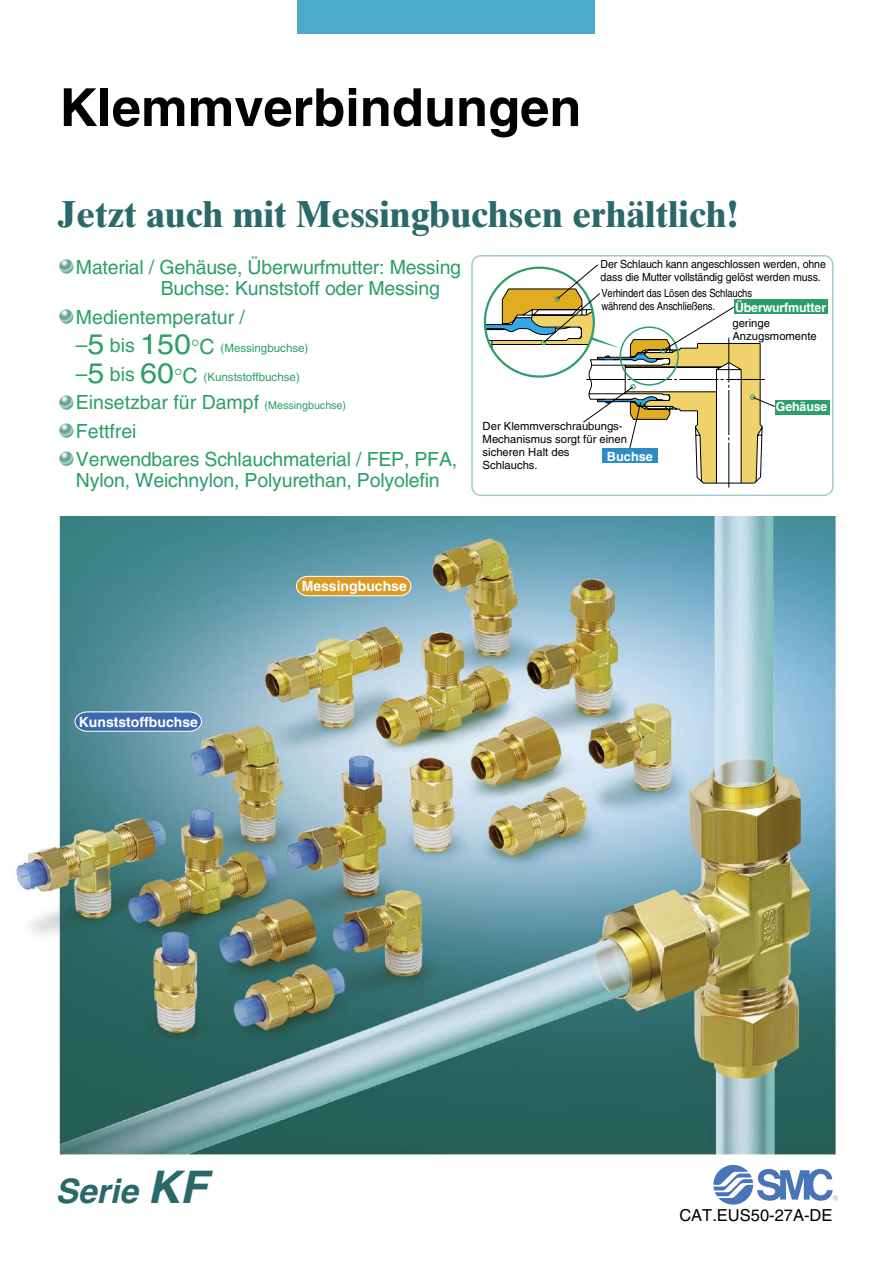
<style>
.page{position:relative;width:893px;height:1263px;background:#fff}
.page>*{position:absolute;margin:0;border:0;box-sizing:border-box;transform-origin:0 0}
.t1{font:700 52.5px "Helvetica";color:#000}
.t2{font:700 37.5px "Times Ten";color:#2a6969}
.t3{font:italic 700 33.75px "Helvetica";color:#2a6969}
.t4{font:19.5px/28.5px "Helvetica";letter-spacing:-.01em;color:#2c9f69}
.t5{font:16.5px "Helvetica";color:#000}
.t6{font:700 14.1px "Helvetica";color:#fff}
.t7{font:700 12.75px "Helvetica";letter-spacing:-.01em;color:#fff}
.t8{font:11.55px "Helvetica";color:#2c9f69}
.t9{font:11.25px/12.8px "Helvetica";letter-spacing:-.01em;color:#000}
.t10{font:11.25px/12.8px "Helvetica";letter-spacing:-.01em;color:#000;scale:.94 1}
.t11{font:11.25px/12.8px "Helvetica";letter-spacing:-.01em;color:#000;scale:.84 1}
.s1{font-size:21px}
.s2{font-size:28.35px}
.s3{font-size:19.5px}
.s4{font-size:10.65px}
.s5{font-size:45px}
</style>
<div class="page">
<div style="left:298px;top:0;width:297px;height:34px;background:#4cabcb"></div>
<img style="left:12px;top:516px;width:825px;height:649px">
<svg style="left:713px;top:1165px;width:125px;height:40px"></svg>
<svg style="left:74px;top:711px;width:128px;height:21px;background:#537bb5"></svg>
<svg style="left:295px;top:575px;width:117px;height:22px;background:#d0a54c"></svg>
<div style="left:471px;top:255px;width:362px;height:241px;border:2px solid #a0cbd1;border-radius:9px"></div>
<div style="left:775px;top:400px;width:54px;height:14px;background:#2c9f69"></div>
<svg style="left:59px;top:259px;width:15px;height:15px"></svg>
<svg style="left:59px;top:309px;width:15px;height:15px"></svg>
<svg style="left:59px;top:395px;width:15px;height:15px"></svg>
<svg style="left:59px;top:423px;width:15px;height:15px"></svg>
<svg style="left:59px;top:451px;width:15px;height:15px"></svg>
<svg style="left:484px;top:264px;width:292px;height:224px"></svg>
<div style="left:734px;top:299px;width:93px;height:15px;background:#2c9f69"></div>
<p class="t1" style="left:59px;top:76px;width:524px">Klemmverbindungen</p>
<p class="t2" style="left:58px;top:191px;width:683px">Jetzt auch mit Messingbuchsen erhältlich!</p>
<p class="t4" style="left:161px;top:257px;width:302px;line-height:21px;text-indent:-85px">Material / Gehäuse, Überwurfmutter: Messing<br>Buchse: Kunststoff oder Messing</p>
<p class="t4" style="left:76px;top:302px;width:171px">Medientemperatur /</p>
<p class="t8" style="left:76px;top:341px;width:234px"><span class="s1">–</span><span class="s2">5</span> <span class="s3">bis</span> <span class="s2">150</span> <span class="s1">C</span> (Messingbuchse)</p>
<p class="t8" style="left:76px;top:370px;width:225px"><span class="s1">–</span><span class="s2">5</span> <span class="s3">bis</span> <span class="s2">60</span> <span class="s1">C</span> (Kunststoffbuchse)</p>
<p class="t4" style="left:76px;top:388px;width:383px">Einsetzbar für Dampf <span class="s4">(Messingbuchse)<br></span>Fettfrei<br>Verwendbares Schlauchmaterial / FEP, PFA,</p>
<p class="t4" style="left:76px;top:466px;width:365px">Nylon, Weichnylon, Polyurethan, Polyolefin</p>
<p class="t10" style="left:601px;top:258px;width:241px">Der Schlauch kann angeschlossen werden, ohne dass die Mutter vollständig gelöst werden muss.</p>
<p class="t11" style="left:601px;top:286px;width:181px">Verhindert das Lösen des Schlauchs während des Anschließens.</p>
<p class="t9" style="left:732px;top:317px;width:86px">geringe<br>Anzugsmomente</p>
<p class="t7" style="left:735px;top:300px;width:93px">Überwurfmutter</p>
<p class="t7" style="left:776px;top:399px;width:53px">Gehäuse</p>
<p class="t9" style="left:483px;top:420px;width:146px">Der Klemmverschraubungs-<br>Mechanismus sorgt für einen sicheren Halt des<br>Schlauchs.</p>
<p class="t7" style="left:607px;top:448px;width:48px">Buchse</p>
<p class="t6" style="left:79px;top:713px;width:121px">Kunststoffbuchse</p>
<p class="t6" style="left:302px;top:577px;width:107px">Messingbuchse</p>
<p class="t3" style="left:55px;top:1170px;width:165px">Serie <span class="s5">KF</span></p>
<p class="t5" style="left:679px;top:1206px;width:155px">CAT.EUS50-27A-DE</p>
</div>
